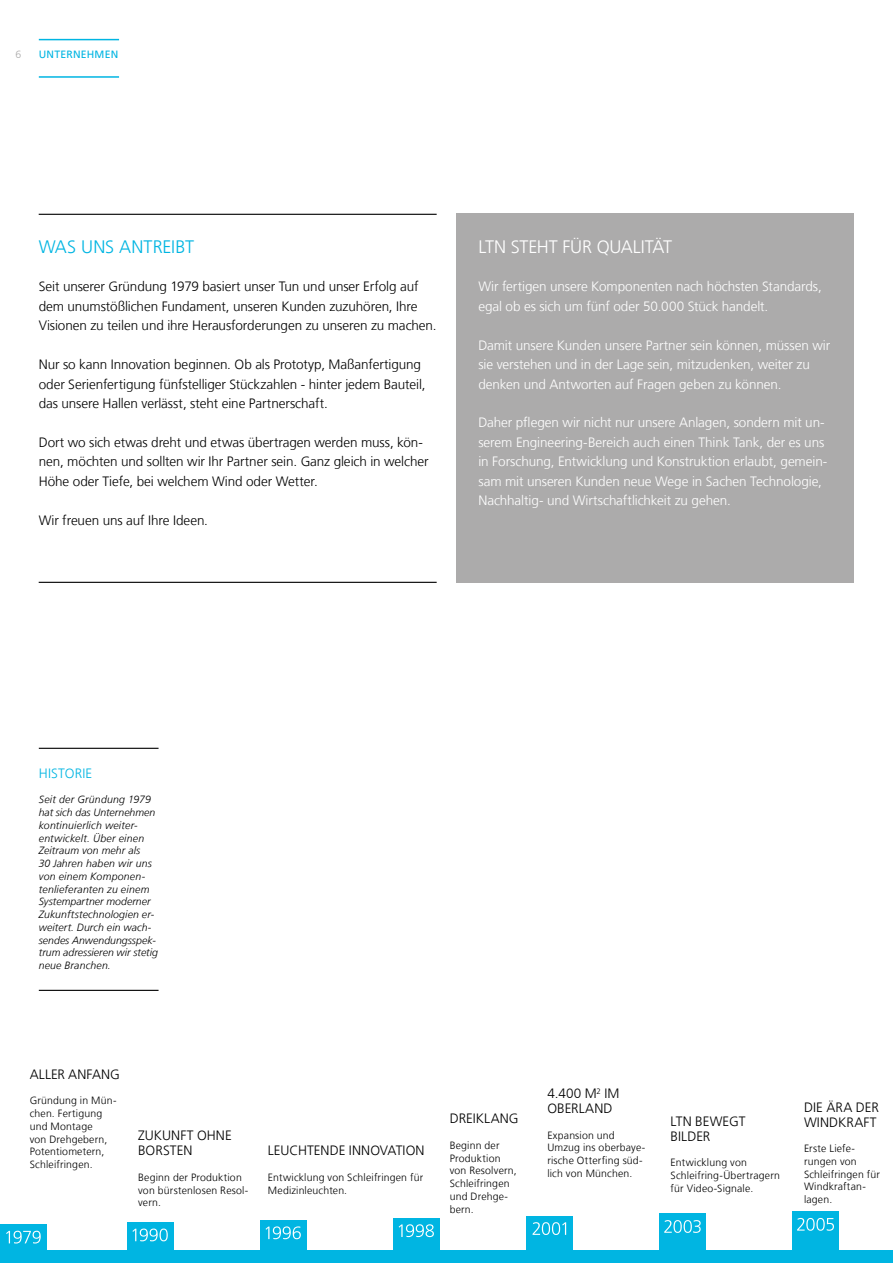
<style>
.page{position:relative;width:893px;height:1263px;background:#fff}
.page>*{position:absolute;margin:0;border:0;box-sizing:border-box;transform-origin:0 0}
.t1{font:300 18px "Frutiger LT";letter-spacing:-.01em;color:#fff}
.t2{font:300 18px "Frutiger LT";letter-spacing:.005em;color:#00b5e2}
.t3{font:300 13.5px/19.5px "Frutiger LT";letter-spacing:-.005em;color:#000}
.t4{font:300 13.5px/19.5px "Frutiger LT";letter-spacing:-.005em;color:#fff}
.t5{font:300 13.5px "Frutiger LT";letter-spacing:.015em;color:#00b5e2}
.t6{font:300 10.5px/12.8px "Frutiger LT";letter-spacing:.015em;color:#000}
.t7{font:italic 300 10.5px/12.8px "Frutiger LT";letter-spacing:.015em;color:#000}
.t8{font:10.5px "Frutiger LT";letter-spacing:.02em;color:#00b5e2}
.t9{font:300 10.5px "Frutiger LT";color:#acabab}
</style>
<div class="page">
<hr style="left:39px;top:214px;width:398px;height:1px;background:#000">
<hr style="left:39px;top:582px;width:398px;height:1px;background:#000">
<div style="left:456px;top:214px;width:398px;height:369px;background:#acabab"></div>
<div style="left:127px;top:1222px;width:46px;height:39px;background:#00b5e2"></div>
<svg style="left:132px;top:1228px;width:36px;height:13px"></svg>
<div style="left:260px;top:1220px;width:47px;height:39px;background:#00b5e2"></div>
<svg style="left:266px;top:1226px;width:35px;height:13px"></svg>
<div style="left:393px;top:1218px;width:47px;height:38px;background:#00b5e2"></div>
<svg style="left:399px;top:1224px;width:35px;height:13px"></svg>
<div style="left:526px;top:1215px;width:47px;height:39px;background:#00b5e2"></div>
<svg style="left:533px;top:1222px;width:33px;height:13px"></svg>
<div style="left:659px;top:1213px;width:47px;height:43px;background:#00b5e2"></div>
<svg style="left:664px;top:1220px;width:37px;height:13px"></svg>
<div style="left:792px;top:1211px;width:47px;height:44px;background:#00b5e2"></div>
<svg style="left:797px;top:1218px;width:37px;height:13px"></svg>
<div style="left:0;top:1250px;width:893px;height:13px;background:#00b5e2"></div>
<div style="left:0;top:1224px;width:47px;height:39px;background:#00b5e2"></div>
<svg style="left:6px;top:1231px;width:35px;height:12px"></svg>
<hr style="left:39px;top:748px;width:120px;height:1px;background:#000">
<hr style="left:39px;top:990px;width:120px;height:1px;background:#000">
<hr style="left:39px;top:39px;width:80px;height:1px;background:#00b5e2">
<hr style="left:39px;top:76px;width:80px;height:2px;background:#00b5e2">
<p class="t9" style="left:15px;top:49px;width:7px">6</p>
<p class="t8" style="left:39px;top:48px;width:81px">UNTERNEHMEN</p>
<h1 class="t2" style="left:39px;top:236px;width:157px">WAS UNS ANTREIBT</h1>
<p class="t3" style="left:39px;top:277px;width:399px">Seit unserer Gründung 1979 basiert unser Tun und unser Erfolg auf dem unumstößlichen Fundament, unseren Kunden zuzuhören, Ihre<br>Visionen zu teilen und ihre Herausforderungen zu unseren zu machen.</p>
<p class="t3" style="left:39px;top:355px;width:388px">Nur so kann Innovation beginnen. Ob als Prototyp, Maßanfertigung oder Serienfertigung fünfstelliger Stückzahlen - hinter jedem Bauteil, das unsere Hallen verlässt, steht eine Partnerschaft.</p>
<p class="t3" style="left:39px;top:433px;width:391px">Dort wo sich etwas dreht und etwas übertragen werden muss, kön&shy;nen, möchten und sollten wir Ihr Partner sein. Ganz gleich in welcher<br>Höhe oder Tiefe, bei welchem Wind oder Wetter.</p>
<p class="t3" style="left:39px;top:510px;width:171px">Wir freuen uns auf Ihre Ideen.</p>
<h1 class="t1" style="left:478px;top:236px;width:195px">LTN STEHT FÜR QUALITÄT</h1>
<p class="t4" style="left:478px;top:277px;width:345px">Wir fertigen unsere Komponenten nach höchsten Standards, egal ob es sich um fünf oder 50.000 Stück handelt.</p>
<p class="t4" style="left:478px;top:335px;width:353px">Damit unsere Kunden unsere Partner sein können, müssen wir sie verstehen und in der Lage sein, mitzudenken, weiter zu denken und Antworten auf Fragen geben zu können.</p>
<p class="t4" style="left:478px;top:413px;width:351px">Daher pflegen wir nicht nur unsere Anlagen, sondern mit un&shy;serem Engineering-Bereich auch einen Think Tank, der es uns in Forschung, Entwicklung und Konstruktion erlaubt, gemein&shy;sam mit unseren Kunden neue Wege in Sachen Technologie, Nachhaltig- und Wirtschaftlichkeit zu gehen.</p>
<p class="t5" style="left:39px;top:765px;width:55px">HISTORIE</p>
<p class="t7" style="left:39px;top:793px;width:121px">Seit der Gründung 1979 hat sich das Unternehmen kontinuierlich weiter&shy;entwickelt. Über einen<br>Zeitraum von mehr als<br>30 Jahren haben wir uns von einem Komponen&shy;tenlieferanten zu einem<br>Systempartner moderner<br>Zukunftstechnologien er&shy;weitert. Durch ein wach&shy;sendes Anwendungsspek&shy;trum adressieren wir stetig neue Branchen.</p>
<p class="t3" style="left:30px;top:1064px;width:92px">ALLER ANFANG</p>
<p class="t6" style="left:30px;top:1094px;width:88px">Gründung in Mün&shy;chen. Fertigung und Montage<br>von Drehgebern,<br>Potentiometern,<br>Schleifringen.</p>
<p class="t3" style="left:138px;top:1128px;width:95px;line-height:15px">ZUKUNFT OHNE<br>BORSTEN</p>
<p class="t6" style="left:138px;top:1171px;width:112px">Beginn der Produktion von bürstenlosen Resol&shy;vern.</p>
<p class="t3" style="left:268px;top:1141px;width:158px">LEUCHTENDE INNOVATION</p>
<p class="t6" style="left:268px;top:1171px;width:157px">Entwicklung von Schleifringen für<br>Medizinleuchten.</p>
<p class="t3" style="left:450px;top:1109px;width:70px">DREIKLANG</p>
<p class="t6" style="left:450px;top:1139px;width:68px">Beginn der<br>Produktion von Resolvern,<br>Schleifringen und Drehge&shy;bern.</p>
<p class="t3" style="left:547px;top:1086px;width:74px;line-height:15px">4.400 M<sup>2</sup> IM<br>OBERLAND</p>
<p class="t6" style="left:547px;top:1129px;width:99px">Expansion und<br>Umzug ins oberbaye&shy;rische Otterfing süd&shy;lich von München.</p>
<p class="t3" style="left:671px;top:1114px;width:76px;line-height:15px">LTN BEWEGT<br>BILDER</p>
<p class="t6" style="left:671px;top:1156px;width:111px">Entwicklung von<br>Schleifring-Übertragern für Video-Signale.</p>
<p class="t3" style="left:804px;top:1099px;width:76px;line-height:15px">DIE ÄRA DER<br>WINDKRAFT</p>
<p class="t6" style="left:804px;top:1142px;width:78px">Erste Liefe&shy;rungen von<br>Schleifringen für<br>Windkraftan&shy;lagen.</p>
</div>
